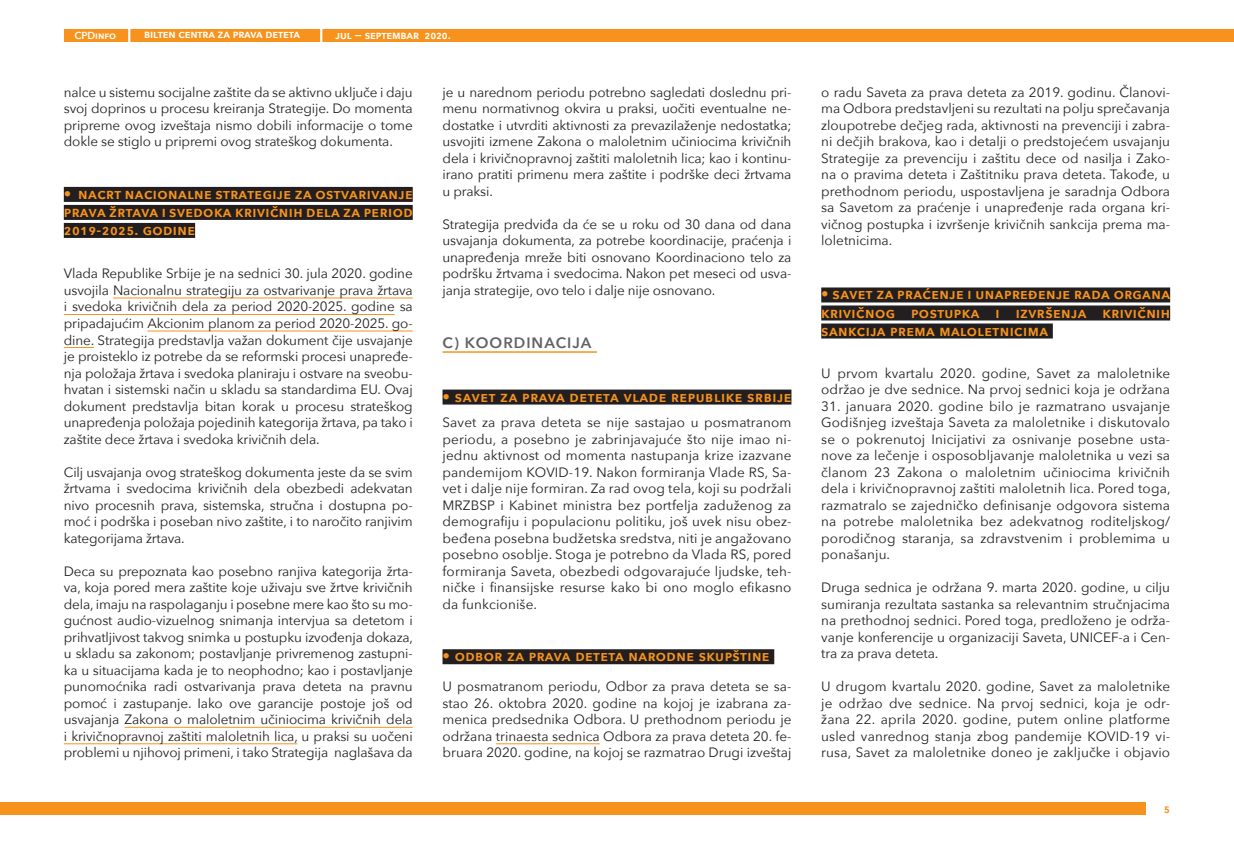
<style>
.page{position:relative;width:1234px;height:851px;background:#fff}
.page>*{position:absolute;margin:0;border:0;box-sizing:border-box;transform-origin:0 0}
.t1{font:600 15px/18px "Avenir Next";letter-spacing:.03em;color:#f7931d;text-align:justify}
.t2{font:600 15px "Avenir Next";letter-spacing:.07em;color:#636366}
.t3{font:13.5px/16.5px "Avenir Next";color:#231f20;text-align:justify}
.t4{font:600 12px "Avenir Next";color:#f7931d}
.t5{font:600 11.4px "Avenir Next";letter-spacing:-.01em;color:#fff}
.t6{font:600 10.2px "Avenir Next";letter-spacing:-.01em;color:#fff}
</style>
<div class="page">
<div style="left:64px;top:29px;width:1169px;height:13px;background:#f7931d"></div>
<div style="left:0;top:802px;width:1145px;height:13px;background:#f7931d"></div>
<svg style="left:128px;top:29px;width:2px;height:13px"></svg>
<svg style="left:320px;top:29px;width:2px;height:13px"></svg>
<div style="left:64px;top:187px;width:348px;height:15px;background:#231f20"></div>
<div style="left:64px;top:205px;width:348px;height:15px;background:#231f20"></div>
<div style="left:64px;top:223px;width:131px;height:15px;background:#231f20"></div>
<hr style="left:113px;top:297px;width:299px;height:1px;background:#f7931d">
<hr style="left:64px;top:314px;width:330px;height:1px;background:#f7931d">
<hr style="left:147px;top:330px;width:265px;height:1px;background:#f7931d">
<hr style="left:64px;top:347px;width:30px;height:1px;background:#f7931d">
<hr style="left:125px;top:726px;width:287px;height:1px;background:#f7931d">
<hr style="left:64px;top:743px;width:233px;height:1px;background:#f7931d">
<hr style="left:442px;top:351px;width:155px;height:2px;background:#f7931d">
<div style="left:442px;top:389px;width:349px;height:15px;background:#231f20"></div>
<div style="left:442px;top:649px;width:332px;height:15px;background:#231f20"></div>
<hr style="left:496px;top:743px;width:103px;height:1px;background:#f7931d">
<div style="left:821px;top:287px;width:348px;height:15px;background:#231f20"></div>
<div style="left:821px;top:305px;width:348px;height:15px;background:#231f20"></div>
<div style="left:821px;top:323px;width:231px;height:15px;background:#231f20"></div>
<p class="t6" style="left:75px;top:27px;width:43px">CPDinfo</p>
<p class="t5" style="left:144px;top:24px;width:157px">bilten centra za prava deteta</p>
<p class="t5" style="left:335px;top:25px;width:116px">jul − septembar 2020.</p>
<p class="t3" style="left:64px;top:83px;width:350px">nalce u sistemu socijalne zaštite da se aktivno uključe i daju svoj doprinos u procesu kreiranja Strategije. Do momenta pripreme ovog izveštaja nismo dobili informacije o tome dokle se stiglo u pripremi ovog strateškog dokumenta.</p>
<p class="t1" style="left:64px;top:184px;width:350px">• nacrt nacionalne strategije za ostvarivanje prava žrtava i svedoka krivičnih dela za period 2019-2025. godine</p>
<p class="t3" style="left:64px;top:265px;width:350px">Vlada Republike Srbije je na sednici 30. jula 2020. godine usvojila Nacionalnu strategiju za ostvarivanje prava žrtava i svedoka krivičnih dela za period 2020-2025. godine sa pripadajućim Akcionim planom za period 2020-2025. go&shy;dine. Strategija predstavlja važan dokument čije usvajanje je proisteklo iz potrebe da se reformski procesi unapređe&shy;nja položaja žrtava i svedoka planiraju i ostvare na sveobu&shy;hvatan i sistemski način u skladu sa standardima EU. Ovaj dokument predstavlja bitan korak u procesu strateškog unapređenja položaja pojedinih kategorija žrtava, pa tako i zaštite dece žrtava i svedoka krivičnih dela.</p>
<p class="t3" style="left:64px;top:463px;width:350px">Cilj usvajanja ovog strateškog dokumenta jeste da se svim žrtvama i svedocima krivičnih dela obezbedi adekvatan nivo procesnih prava, sistemska, stručna i dostupna po&shy;moć i podrška i poseban nivo zaštite, i to naročito ranjivim kategorijama žrtava.</p>
<p class="t3" style="left:64px;top:562px;width:351px">Deca su prepoznata kao posebno ranjiva kategorija žrta&shy;va, koja pored mera zaštite koje uživaju sve žrtve krivičnih dela, imaju na raspolaganju i posebne mere kao što su mo&shy;gućnost audio-vizuelnog snimanja intervjua sa detetom i prihvatljivost takvog snimka u postupku izvođenja dokaza, u skladu sa zakonom; postavljanje privremenog zastupni&shy;ka u situacijama kada je to neophodno; kao i postavljanje punomoćnika radi ostvarivanja prava deteta na pravnu pomoć i zastupanje. Iako ove garancije postoje još od usvajanja Zakona o maloletnim učiniocima krivičnih dela i krivičnopravnoj zaštiti maloletnih lica, u praksi su uočeni problemi u njihovoj primeni, i tako Strategija naglašava da</p>
<p class="t3" style="left:442px;top:83px;width:350px">je u narednom periodu potrebno sagledati doslednu pri&shy;menu normativnog okvira u praksi, uočiti eventualne ne&shy;dostatke i utvrditi aktivnosti za prevazilaženje nedostatka; usvojiti izmene Zakona o maloletnim učiniocima krivičnih dela i krivičnopravnoj zaštiti maloletnih lica; kao i kontinu&shy;irano pratiti primenu mera zaštite i podrške deci žrtvama u praksi.</p>
<p class="t3" style="left:442px;top:215px;width:350px">Strategija predviđa da će se u roku od 30 dana od dana usvajanja dokumenta, za potrebe koordinacije, praćenja i unapređenja mreže biti osnovano Koordinaciono telo za podršku žrtvama i svedocima. Nakon pet meseci od usva&shy;janja strategije, ovo telo i dalje nije osnovano.</p>
<p class="t2" style="left:442px;top:329px;width:150px">C) KOORDINACIJA</p>
<p class="t1" style="left:442px;top:387px;width:350px">• savet za prava deteta vlade republike srbije</p>
<p class="t3" style="left:442px;top:413px;width:350px">Savet za prava deteta se nije sastajao u posmatranom periodu, a posebno je zabrinjavajuće što nije imao ni&shy;jednu aktivnost od momenta nastupanja krize izazvane pandemijom KOVID-19. Nakon formiranja Vlade RS, Sa&shy;vet i dalje nije formiran. Za rad ovog tela, koji su podržali MRZBSP i Kabinet ministra bez portfelja zaduženog za demografiju i populacionu politiku, još uvek nisu obez&shy;beđena posebna budžetska sredstva, niti je angažovano posebno osoblje. Stoga je potrebno da Vlada RS, pored formiranja Saveta, obezbedi odgovarajuće ljudske, teh&shy;ničke i finansijske resurse kako bi ono moglo efikasno da funkcioniše.</p>
<p class="t1" style="left:442px;top:646px;width:328px">• odbor za prava deteta narodne skupštine</p>
<p class="t3" style="left:442px;top:677px;width:350px">U posmatranom periodu, Odbor za prava deteta se sa&shy;stao 26. oktobra 2020. godine na kojoj je izabrana za&shy;menica predsednika Odbora. U prethodnom periodu je održana trinaesta sednica Odbora za prava deteta 20. fe&shy;bruara 2020. godine, na kojoj se razmatrao Drugi izveštaj</p>
<p class="t3" style="left:821px;top:83px;width:350px">o radu Saveta za prava deteta za 2019. godinu. Članovi&shy;ma Odbora predstavljeni su rezultati na polju sprečavanja zloupotrebe dečjeg rada, aktivnosti na prevenciji i zabra&shy;ni dečjih brakova, kao i detalji o predstojećem usvajanju Strategije za prevenciju i zaštitu dece od nasilja i Zako&shy;na o pravima deteta i Zaštitniku prava deteta. Takođe, u prethodnom periodu, uspostavljena je saradnja Odbora sa Savetom za praćenje i unapređenje rada organa kri&shy;vičnog postupka i izvršenje krivičnih sankcija prema ma&shy;loletnicima.</p>
<p class="t1" style="left:821px;top:285px;width:350px">• savet za praćenje i unapređenje rada organa krivičnog postupka i izvršenja krivičnih sankcija prema maloletnicima</p>
<p class="t3" style="left:821px;top:364px;width:350px">U prvom kvartalu 2020. godine, Savet za maloletnike održao je dve sednice. Na prvoj sednici koja je održana</p>
<p class="t3" style="left:821px;top:397px;width:351px">31. januara 2020. godine bilo je razmatrano usvajanje Godišnjeg izveštaja Saveta za maloletnike i diskutovalo se o pokrenutoj Inicijativi za osnivanje posebne usta&shy;nove za lečenje i osposobljavanje maloletnika u vezi sa članom 23 Zakona o maloletnim učiniocima krivičnih dela i krivičnopravnoj zaštiti maloletnih lica. Pored toga, razmatralo se zajedničko definisanje odgovora sistema na potrebe maloletnika bez adekvatnog roditeljskog/ porodičnog staranja, sa zdravstvenim i problemima u ponašanju.</p>
<p class="t3" style="left:821px;top:578px;width:350px">Druga sednica je održana 9. marta 2020. godine, u cilju sumiranja rezultata sastanka sa relevantnim stručnjacima na prethodnoj sednici. Pored toga, predloženo je održa&shy;vanje konferencije u organizaciji Saveta, UNICEF-a i Cen&shy;tra za prava deteta.</p>
<p class="t3" style="left:821px;top:677px;width:350px">U drugom kvartalu 2020. godine, Savet za maloletnike je održao dve sednice. Na prvoj sednici, koja je odr&shy;žana 22. aprila 2020. godine, putem online platforme usled vanrednog stanja zbog pandemije KOVID-19 vi&shy;rusa, Savet za maloletnike doneo je zaključke i objavio</p>
<p class="t4" style="left:1163px;top:798px;width:8px">5</p>
</div>
